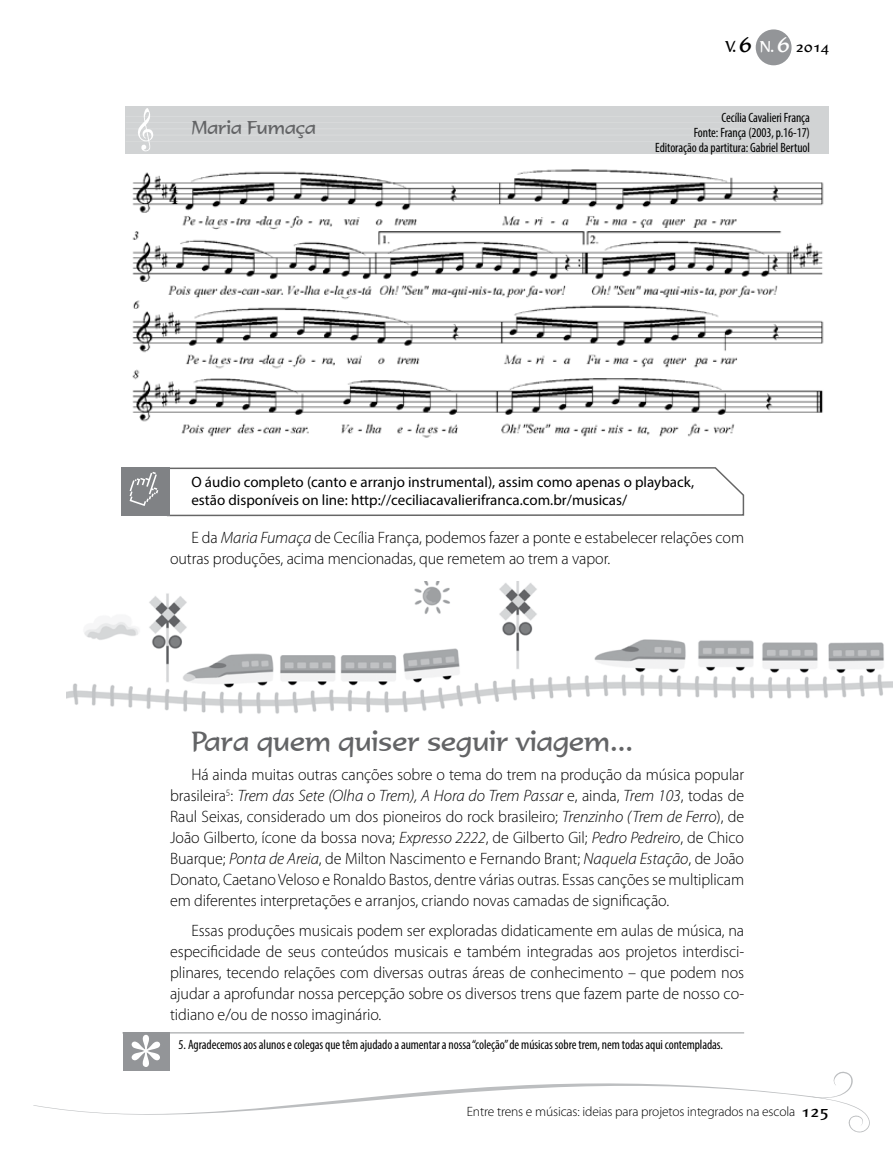
<style>
.page{position:relative;width:893px;height:1149px;background:#fff}
.page>*{position:absolute;margin:0;border:0;box-sizing:border-box;transform-origin:0 0}
.t1{font:27px "Formal 436 BT";color:#636466}
.t2{font:18px "Formal 436 BT";color:#636466}
.t3{font:300 16.5px/21px "Myriad Pro";letter-spacing:-.005em;color:#000;text-align:justify}
.t4{font:15px/18px "Myriad Pro";color:#000}
.t5{font:15px "Formal 436 BT";color:#000}
.t6{font:condensed 13.5px/15px "Myriad Pro";letter-spacing:-.005em;color:#000;text-align:right}
.t7{font:300 13.5px "Myriad Pro";letter-spacing:-.01em;color:#000}
.s1{font-size:22.5px}
.s2{color:#fff}
.s3{font-size:22.5px;color:#fff}
.s4{font-style:italic}
.s5{font-family:"Formal 436 BT";font-weight:400;font-size:16.5px}
</style>
<div class="page">
<div style="left:756px;top:29px;width:35px;height:36px;background:#939598;border-radius:50%"></div>
<div style="left:125px;top:106px;width:704px;height:48px;background:#d1d3d4"></div>
<svg style="left:138px;top:108px;width:16px;height:43px"></svg>
<img style="left:132px;top:169px;width:692px;height:269px">
<svg style="left:167px;top:467px;width:578px;height:50px"></svg>
<div style="left:121px;top:467px;width:48px;height:49px;background:#808285"></div>
<svg style="left:130px;top:472px;width:28px;height:34px"></svg>
<hr style="left:122px;top:1032px;width:622px;height:1px;background:#939598">
<div style="left:123px;top:1032px;width:47px;height:38px;background:#939598"></div>
<svg style="left:132px;top:1034px;width:28px;height:32px"></svg>
<img style="left:67px;top:581px;width:826px;height:133px">
<svg style="left:33px;top:1070px;width:774px;height:45px"></svg>
<svg style="left:807px;top:1071px;width:63px;height:62px"></svg>
<p class="t5" style="left:725px;top:37px;width:106px">V. <span class="s1">6</span> <span class="s2">N.</span> <span class="s3">6</span> 2014</p>
<p class="t2" style="left:191px;top:116px;width:126px">Maria Fumaça</p>
<p class="t6" style="left:655px;top:109px;width:156px">Cecília Cavalieri França<br>Fonte: França (2003, p.16-17)<br>Editoração da partitura: Gabriel Bertuol</p>
<p class="t4" style="left:191px;top:472px;width:504px">O áudio completo (canto e arranjo instrumental), assim como apenas o playback, estão disponíveis on line: http://ceciliacavalierifranca.com.br/musicas/</p>
<p class="t3" style="left:170px;top:527px;width:575px;text-indent:21px">E da <span class="s4">Maria Fumaça</span> de Cecília França, podemos fazer a ponte e estabelecer relações com outras produções, acima mencionadas, que remetem ao trem a vapor.</p>
<h1 class="t1" style="left:191px;top:724px;width:443px">Para quem quiser seguir viagem...</h1>
<p class="t3" style="left:170px;top:764px;width:576px;text-indent:21px">Há ainda muitas outras canções sobre o tema do trem na produção da música popular brasileira<sup>5</sup>: <span class="s4">Trem das Sete (Olha o Trem), A Hora do Trem Passar</span> e, ainda, <span class="s4">Trem 103</span>, todas de Raul Seixas, considerado um dos pioneiros do rock brasileiro; <span class="s4">Trenzinho (Trem de Ferro</span>), de João Gilberto, ícone da bossa nova; <span class="s4">Expresso 2222</span>, de Gilberto Gil; <span class="s4">Pedro Pedreiro</span>, de Chico Buarque; <span class="s4">Ponta de Areia</span>, de Milton Nascimento e Fernando Brant; <span class="s4">Naquela Estação</span>, de João Donato, Caetano Veloso e Ronaldo Bastos, dentre várias outras. Essas canções se multiplicam em diferentes interpretações e arranjos, criando novas camadas de significação.</p>
<p class="t3" style="left:170px;top:919px;width:576px;text-indent:21px">Essas produções musicais podem ser exploradas didaticamente em aulas de música, na especificidade de seus conteúdos musicais e também integradas aos projetos interdisci&shy;plinares, tecendo relações com diversas outras áreas de conhecimento – que podem nos ajudar a aprofundar nossa percepção sobre os diversos trens que fazem parte de nosso co&shy;tidiano e/ou de nosso imaginário.</p>
<p class="t6" style="left:179px;top:1036px;width:546px">5. Agradecemos aos alunos e colegas que têm ajudado a aumentar a nossa “coleção” de músicas sobre trem, nem todas aqui contempladas.</p>
<p class="t7" style="left:467px;top:1103px;width:364px">Entre trens e músicas: ideias para projetos integrados na escola <span class="s5">125</span></p>
</div>
